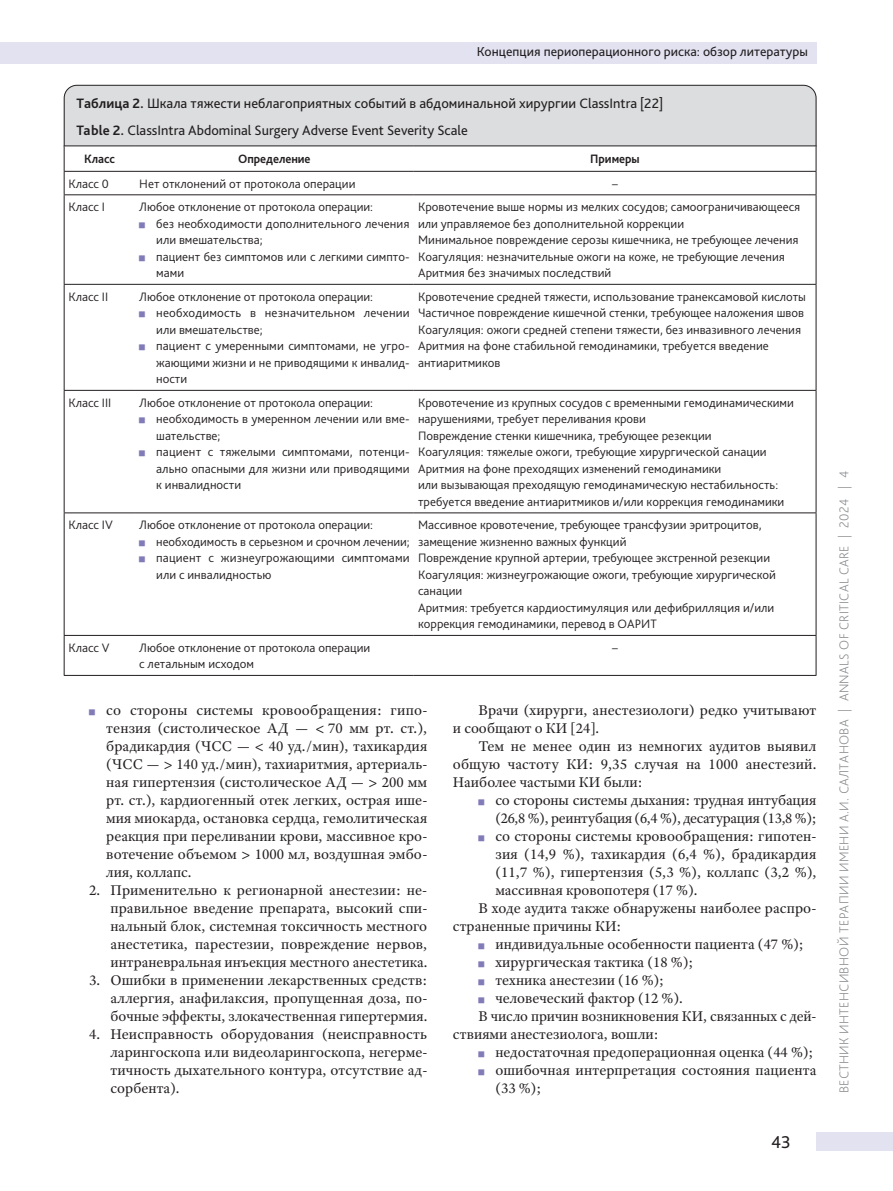
<style>
.page{position:relative;width:893px;height:1191px;background:#fff}
.page>*{position:absolute;margin:0;border:0;box-sizing:border-box;transform-origin:0 0}
.t1{font:18px "Bliss Pro";color:#231f20}
.t2{font:15px/18px "Adobe Text Pro";color:#231f20;text-align:justify}
.t3{font:15px "Adobe Text Pro";letter-spacing:-.02em;color:#231f20}
.t4{font:14.25px/26.5px "Bliss Pro";color:#231f20}
.t5{font:200 13.5px "Bliss Pro";letter-spacing:.025em;color:#808285}
.t6{font:13.5px "Bliss Pro";color:#231f20}
.t7{font:300 12.75px/16.5px "Bliss Pro";color:#231f20}
.t8{font:700 12.75px "Bliss Pro";letter-spacing:-.005em;color:#231f20;scale:.95 1}
.s1{font-weight:700}
</style>
<div class="page">
<div style="left:816px;top:1132px;width:77px;height:18px;background:#e3e2f1"></div>
<div style="left:0;top:42px;width:816px;height:22px;background:#e3e2f1"></div>
<div style="left:63px;top:85px;width:754px;height:62px;background:#dcdddf"></div>
<hr style="left:64px;top:145px;width:71px;height:1px;background:#231f20">
<hr style="left:135px;top:145px;width:279px;height:1px;background:#231f20">
<hr style="left:414px;top:145px;width:402px;height:1px;background:#231f20">
<svg style="left:64px;top:146px;width:753px;height:48px"></svg>
<hr style="left:64px;top:195px;width:1px;height:89px;background:#231f20">
<hr style="left:816px;top:195px;width:1px;height:89px;background:#231f20">
<hr style="left:64px;top:285px;width:1px;height:105px;background:#231f20">
<hr style="left:816px;top:285px;width:1px;height:105px;background:#231f20">
<hr style="left:64px;top:391px;width:1px;height:121px;background:#231f20">
<hr style="left:816px;top:391px;width:1px;height:121px;background:#231f20">
<hr style="left:64px;top:513px;width:1px;height:122px;background:#231f20">
<hr style="left:816px;top:513px;width:1px;height:122px;background:#231f20">
<hr style="left:64px;top:636px;width:1px;height:39px;background:#231f20">
<hr style="left:816px;top:636px;width:1px;height:39px;background:#231f20">
<hr style="left:64px;top:675px;width:71px;height:1px;background:#231f20">
<hr style="left:135px;top:675px;width:279px;height:1px;background:#231f20">
<hr style="left:414px;top:675px;width:402px;height:1px;background:#231f20">
<hr style="left:64px;top:171px;width:71px;height:1px;background:#231f20">
<hr style="left:135px;top:171px;width:279px;height:1px;background:#231f20">
<hr style="left:414px;top:171px;width:402px;height:1px;background:#231f20">
<hr style="left:64px;top:194px;width:71px;height:1px;background:#231f20">
<hr style="left:135px;top:194px;width:279px;height:1px;background:#231f20">
<hr style="left:414px;top:194px;width:402px;height:1px;background:#231f20">
<hr style="left:64px;top:284px;width:71px;height:1px;background:#231f20">
<hr style="left:135px;top:284px;width:279px;height:1px;background:#231f20">
<hr style="left:414px;top:284px;width:402px;height:1px;background:#231f20">
<hr style="left:64px;top:390px;width:71px;height:1px;background:#231f20">
<hr style="left:135px;top:390px;width:279px;height:1px;background:#231f20">
<hr style="left:414px;top:390px;width:402px;height:1px;background:#231f20">
<hr style="left:64px;top:512px;width:71px;height:1px;background:#231f20">
<hr style="left:135px;top:512px;width:279px;height:1px;background:#231f20">
<hr style="left:414px;top:512px;width:402px;height:1px;background:#231f20">
<hr style="left:64px;top:635px;width:71px;height:1px;background:#231f20">
<hr style="left:135px;top:635px;width:279px;height:1px;background:#231f20">
<hr style="left:414px;top:635px;width:402px;height:1px;background:#231f20">
<p class="t6" style="left:477px;top:43px;width:333px">Концепция периоперационного риска: обзор литературы</p>
<p class="t4" style="left:77px;top:90px;width:588px"><span class="s1">Таблица 2.</span> Шкала тяжести неблагоприятных событий в абдоминальной хирургии ClassIntra [22]<br><span class="s1">Table 2.</span> ClassIntra Abdominal Surgery Adverse Event Severity Scale</p>
<p class="t8" style="left:84px;top:151px;width:34px">Класс</p>
<p class="t8" style="left:238px;top:151px;width:78px">Определение</p>
<p class="t8" style="left:590px;top:151px;width:53px">Примеры</p>
<p class="t7" style="left:68px;top:175px;width:42px">Класс 0</p>
<p class="t7" style="left:139px;top:175px;width:218px">Нет отклонений от протокола операции</p>
<p class="t7" style="left:612px;top:175px;width:7px">–</p>
<p class="t7" style="left:68px;top:198px;width:38px">Класс I</p>
<p class="t7" style="left:156px;top:198px;width:255px;text-indent:-17px">Любое отклонение от протокола операции:<br>без необходимости дополнительного лечения или вмешательства;<br>пациент без симптомов или с легкими симпто&shy;мами</p>
<p class="t7" style="left:418px;top:198px;width:384px">Кровотечение выше нормы из мелких сосудов; самоограничивающееся или управляемое без дополнительной коррекции<br>Минимальное повреждение серозы кишечника, не требующее лечения Коагуляция: незначительные ожоги на коже, не требующие лечения Аритмия без значимых последствий</p>
<p class="t7" style="left:68px;top:288px;width:41px">Класс II</p>
<p class="t7" style="left:156px;top:288px;width:255px;text-indent:-17px">Любое отклонение от протокола операции: необходимость в незначительном лечении или вмешательстве;<br>пациент с умеренными симптомами, не угро&shy;жающими жизни и не приводящими к инвалид&shy;ности</p>
<p class="t7" style="left:418px;top:288px;width:389px">Кровотечение средней тяжести, использование транексамовой кислоты Частичное повреждение кишечной стенки, требующее наложения швов Коагуляция: ожоги средней степени тяжести, без инвазивного лечения Аритмия на фоне стабильной гемодинамики, требуется введение антиаритмиков</p>
<p class="t7" style="left:68px;top:394px;width:44px">Класс III</p>
<p class="t7" style="left:156px;top:394px;width:255px;text-indent:-17px">Любое отклонение от протокола операции: необходимость в умеренном лечении или вме&shy;шательстве;<br>пациент с тяжелыми симптомами, потенци&shy;ально опасными для жизни или приводящими к инвалидности</p>
<p class="t7" style="left:418px;top:394px;width:377px">Кровотечение из крупных сосудов с временными гемодинамическими нарушениями, требует переливания крови<br>Повреждение стенки кишечника, требующее резекции<br>Коагуляция: тяжелые ожоги, требующие хирургической санации Аритмия на фоне преходящих изменений гемодинамики<br>или вызывающая преходящую гемодинамическую нестабильность: требуется введение антиаритмиков и/или коррекция гемодинамики</p>
<p class="t7" style="left:68px;top:516px;width:46px">Класс IV</p>
<p class="t7" style="left:156px;top:516px;width:255px;text-indent:-17px">Любое отклонение от протокола операции: необходимость в серьезном и срочном лечении; пациент с жизнеугрожающими симптомами или с инвалидностью</p>
<p class="t7" style="left:418px;top:516px;width:359px">Массивное кровотечение, требующее трансфузии эритроцитов, замещение жизненно важных функций<br>Повреждение крупной артерии, требующее экстренной резекции Коагуляция: жизнеугрожающие ожоги, требующие хирургической санации<br>Аритмия: требуется кардиостимуляция или дефибрилляция и/или коррекция гемодинамики, перевод в ОАРИТ</p>
<p class="t7" style="left:68px;top:639px;width:43px">Класс V</p>
<p class="t7" style="left:139px;top:639px;width:233px">Любое отклонение от протокола операции с летальным исходом</p>
<p class="t7" style="left:612px;top:639px;width:7px">–</p>
<p class="t2" style="left:106px;top:701px;width:323px">со стороны системы кровообращения: гипо&shy;тензия (систолическое АД — &lt; 70 мм рт. ст.), брадикардия (ЧСС — &lt; 40 уд./мин), тахикардия (ЧСС — &gt; 140 уд./мин), тахиаритмия, артериаль&shy;ная гипертензия (систолическое АД — &gt; 200 мм рт. ст.), кардиогенный отек легких, острая ише&shy;мия миокарда, остановка сердца, гемолитическая реакция при переливании крови, массивное кро&shy;вотечение объемом &gt; 1000 мл, воздушная эмбо&shy;лия, коллапс.</p>
<p class="t2" style="left:111px;top:881px;width:318px;text-indent:-21px">2. Применительно к регионарной анестезии: не&shy;правильное введение препарата, высокий спи&shy;нальный блок, системная токсичность местного анестетика, парестезии, повреждение нервов, интраневральная инъекция местного анестетика.</p>
<p class="t2" style="left:111px;top:971px;width:318px;text-indent:-21px">3. Ошибки в применении лекарственных средств: аллергия, анафилаксия, пропущенная доза, по&shy;бочные эффекты, злокачественная гипертермия.</p>
<p class="t2" style="left:111px;top:1025px;width:318px;text-indent:-21px">4. Неисправность оборудования (неисправность ларингоскопа или видеоларингоскопа, негерме&shy;тичность дыхательного контура, отсутствие ад&shy;сорбента).</p>
<p class="t2" style="left:453px;top:701px;width:365px;text-indent:26px">Врачи (хирурги, анестезиологи) редко учитывают и сообщают о КИ [24].</p>
<p class="t2" style="left:453px;top:737px;width:365px;text-indent:26px">Тем не менее один из немногих аудитов выявил общую частоту КИ: 9,35 случая на 1000 анестезий.<br>Наиболее частыми КИ были:</p>
<p class="t2" style="left:495px;top:791px;width:322px">со стороны системы дыхания: трудная интубация</p>
<p class="t3" style="left:495px;top:809px;width:323px">(26,8 %), реинтубация (6,4 %), десатурация (13,8 %);</p>
<p class="t2" style="left:495px;top:827px;width:323px">со стороны системы кровообращения: гипотен-</p>
<p class="t2" style="left:495px;top:845px;width:322px">зия (14,9 %), тахикардия (6,4 %), брадикардия</p>
<p class="t2" style="left:495px;top:863px;width:323px">(11,7 %), гипертензия (5,3 %), коллапс (3,2 %),</p>
<p class="t2" style="left:495px;top:881px;width:204px">массивная кровопотеря (17 %).</p>
<p class="t2" style="left:478px;top:899px;width:340px">В ходе аудита также обнаружены наиболее распро-</p>
<p class="t2" style="left:453px;top:917px;width:170px">страненные причины КИ:</p>
<p class="t2" style="left:495px;top:935px;width:310px">индивидуальные особенности пациента (47 %);</p>
<p class="t2" style="left:495px;top:953px;width:199px">хирургическая тактика (18 %);</p>
<p class="t2" style="left:495px;top:971px;width:170px">техника анестезии (16 %);</p>
<p class="t2" style="left:495px;top:989px;width:189px">человеческий фактор (12 %).</p>
<p class="t2" style="left:478px;top:1007px;width:340px">В число причин возникновения КИ, связанных с дей-</p>
<p class="t2" style="left:453px;top:1025px;width:207px">ствиями анестезиолога, вошли:</p>
<p class="t2" style="left:495px;top:1043px;width:319px">недостаточная предоперационная оценка (44 %);</p>
<p class="t2" style="left:495px;top:1061px;width:323px">ошибочная интерпретация состояния пациента</p>
<p class="t2" style="left:495px;top:1079px;width:47px">(33 %);</p>
<h1 class="t1" style="left:771px;top:1131px;width:21px">43</h1>
<p class="t5" style="left:836px;top:1093px;width:624px;rotate:-90deg">ВЕСТНИК ИНТЕНСИВНОЙ ТЕРАПИИ ИМЕНИ А.И. САЛТАНОВА | ANNALS OF CRITICAL CARE | 2024 | 4</p>
</div>
